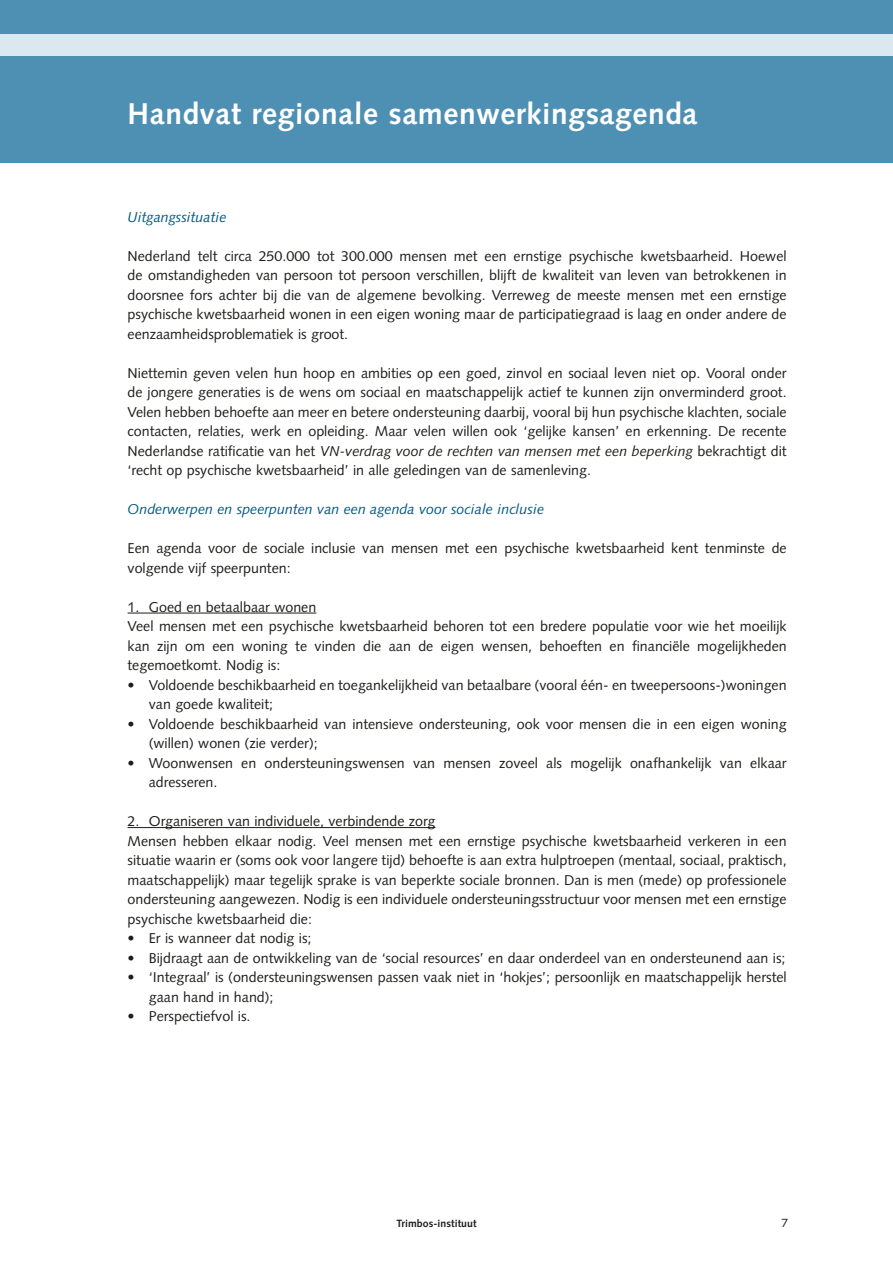
<style>
.page{position:relative;width:893px;height:1263px;background:#fff}
.page>*{position:absolute;margin:0;border:0;box-sizing:border-box;transform-origin:0 0}
._00-KOP_1{font:700 30px "Syntax LT Std";letter-spacing:.02em;color:#fff}
._04-BROOD{font:14.25px/19.5px "Syntax LT Std";color:#1d1d1b}
._04-BROOD_italic{font:italic 14.25px "Syntax LT Std";color:#005781}
._04-BROOD_onderstree{font:14.25px "Syntax LT Std";color:#1d1d1b}
.t1{font:12px "Syntax LT Std";color:#1d1d1b}
.t2{font:700 10.5px "Syntax LT Std";letter-spacing:.005em;color:#1d1d1b}
.s1{font-style:italic}
</style>
<div class="page">
<div style="left:0;top:0;width:893px;height:163px;background:#4e90b3"></div>
<div style="left:0;top:34px;width:893px;height:21px;background:#dbe8ef"></div>
<hr style="left:128px;top:613px;width:188px;height:1px;background:#1d1d1b">
<hr style="left:128px;top:827px;width:307px;height:1px;background:#1d1d1b">
<p class="_00-KOP_1" style="left:128px;top:96px;width:572px">Handvat regionale samenwerkingsagenda</p>
<p class="_04-BROOD_italic" style="left:128px;top:208px;width:100px">Uitgangssituatie</p>
<p class="_04-BROOD" style="left:128px;top:246px;width:661px;text-align:justify">Nederland telt circa 250.000 tot 300.000 mensen met een ernstige psychische kwetsbaarheid. Hoewel de omstandigheden van persoon tot persoon verschillen, blijft de kwaliteit van leven van betrokkenen in doorsnee fors achter bij die van de algemene bevolking. Verreweg de meeste mensen met een ernstige psychische kwetsbaarheid wonen in een eigen woning maar de participatiegraad is laag en onder andere de eenzaamheidsproblematiek is groot.</p>
<p class="_04-BROOD" style="left:128px;top:363px;width:661px;text-align:justify">Niettemin geven velen hun hoop en ambities op een goed, zinvol en sociaal leven niet op. Vooral onder de jongere generaties is de wens om sociaal en maatschappelijk actief te kunnen zijn onverminderd groot.<br>Velen hebben behoefte aan meer en betere ondersteuning daarbij, vooral bij hun psychische klachten, sociale contacten, relaties, werk en opleiding. Maar velen willen ook ‘gelijke kansen’ en erkenning. De recente Nederlandse ratificatie van het <span class="s1">VN-verdrag voor de rechten van mensen met een beperking</span> bekrachtigt dit ‘recht op psychische kwetsbaarheid’ in alle geledingen van de samenleving.</p>
<p class="_04-BROOD_italic" style="left:128px;top:501px;width:418px">Onderwerpen en speerpunten van een agenda voor sociale inclusie</p>
<p class="_04-BROOD" style="left:128px;top:538px;width:661px">Een agenda voor de sociale inclusie van mensen met een psychische kwetsbaarheid kent tenminste de volgende vijf speerpunten:</p>
<p class="_04-BROOD_onderstree" style="left:128px;top:598px;width:190px">1. Goed en betaalbaar wonen</p>
<p class="_04-BROOD" style="left:128px;top:616px;width:661px;text-align:justify">Veel mensen met een psychische kwetsbaarheid behoren tot een bredere populatie voor wie het moeilijk kan zijn om een woning te vinden die aan de eigen wensen, behoeften en financiële mogelijkheden tegemoetkomt. Nodig is:</p>
<p class="_04-BROOD" style="left:149px;top:675px;width:639px;text-indent:-21px">• Voldoende beschikbaarheid en toegankelijkheid van betaalbare (vooral één- en tweepersoons-)woningen van goede kwaliteit;</p>
<p class="_04-BROOD" style="left:149px;top:714px;width:639px;text-indent:-21px">• Voldoende beschikbaarheid van intensieve ondersteuning, ook voor mensen die in een eigen woning (willen) wonen (zie verder);</p>
<p class="_04-BROOD" style="left:149px;top:753px;width:639px;text-indent:-21px">• Woonwensen en ondersteuningswensen van mensen zoveel als mogelijk onafhankelijk van elkaar adresseren.</p>
<p class="_04-BROOD_onderstree" style="left:128px;top:813px;width:309px">2. Organiseren van individuele, verbindende zorg</p>
<p class="_04-BROOD" style="left:128px;top:831px;width:661px;text-align:justify">Mensen hebben elkaar nodig. Veel mensen met een ernstige psychische kwetsbaarheid verkeren in een situatie waarin er (soms ook voor langere tijd) behoefte is aan extra hulptroepen (mentaal, sociaal, praktisch, maatschappelijk) maar tegelijk sprake is van beperkte sociale bronnen. Dan is men (mede) op professionele ondersteuning aangewezen. Nodig is een individuele ondersteuningsstructuur voor mensen met een ernstige psychische kwetsbaarheid die:</p>
<p class="_04-BROOD" style="left:128px;top:928px;width:186px">• Er is wanneer dat nodig is;</p>
<p class="_04-BROOD" style="left:128px;top:948px;width:659px">• Bijdraagt aan de ontwikkeling van de ‘social resources’ en daar onderdeel van en ondersteunend aan is;</p>
<p class="_04-BROOD" style="left:149px;top:967px;width:639px;text-indent:-21px">• ‘Integraal’ is (ondersteuningswensen passen vaak niet in ‘hokjes’; persoonlijk en maatschappelijk herstel gaan hand in hand);</p>
<p class="_04-BROOD" style="left:128px;top:1006px;width:124px">• Perspectiefvol is.</p>
<p class="t2" style="left:396px;top:1218px;width:82px">Trimbos-instituut</p>
<p class="t1" style="left:781px;top:1216px;width:8px">7</p>
</div>
